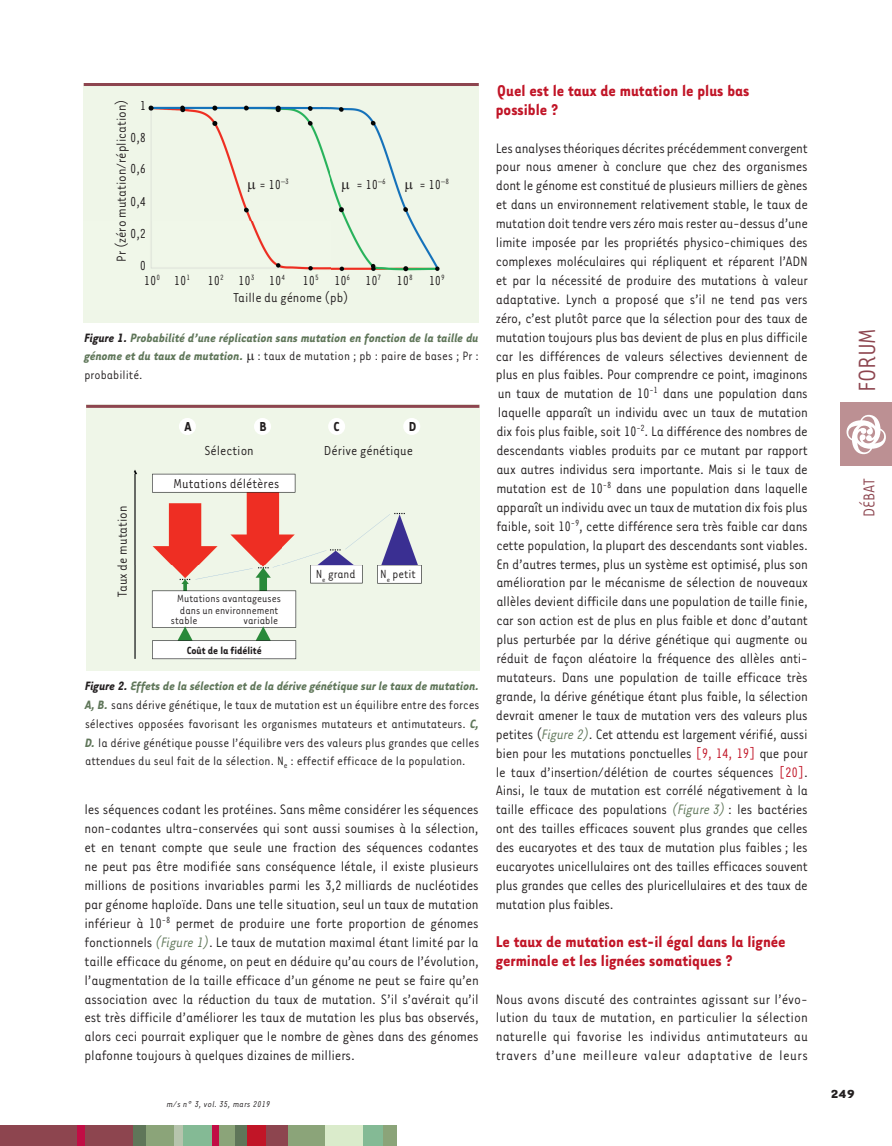
<style>
.page{position:relative;width:892px;height:1146px;background:#fff}
.page>*{position:absolute;margin:0;border:0;box-sizing:border-box;transform-origin:0 0}
.t1{font:27px "Tarzana Narrow";color:#8d454f}
.t2{font:700 18px/18.9px "Tarzana Narrow";color:#c11527}
.t3{font:18px "Tarzana Narrow";color:#8d454f}
.t4{font:15.75px/18.9px "Tarzana Narrow";letter-spacing:-.01em;color:#231f20;text-align:justify}
.t5{font:15px/32px "Tarzana Narrow";color:#231f20;text-align:right}
.t6{font:700 15px "Tarzana Narrow";color:#231f20}
.t7{font:13.95px/18.9px "Tarzana Narrow";color:#231f20;text-align:justify}
.t8{font:italic 700 13.95px/18.9px "Tarzana Narrow";color:#5f7659;text-align:justify}
.t9{font:13.5px "Tarzana Narrow";color:#231f20}
.t10{font:700 13.5px "Tarzana Wide";color:#231f20}
.t11{font:12px/12px "Tarzana Narrow";color:#231f20}
.t12{font:700 12px "Tarzana Narrow";color:#231f20}
.t13{font:italic 9.75px "Tarzana Narrow";letter-spacing:.025em;color:#231f20}
.s1{color:#231f20}
.s2{font-weight:400;font-style:normal;color:#231f20}
.s3{font-weight:700;font-style:italic}
.s4{font-weight:700;font-style:italic;color:#5f7659}
.s5{font-style:italic;color:#5f7659}
.s6{color:#c11527}
</style>
<div class="page">
<div style="left:0;top:1125px;width:133px;height:20px;background:#8d454f"></div>
<div style="left:234px;top:1125px;width:13px;height:20px;background:#5f7659"></div>
<div style="left:77px;top:1125px;width:8px;height:20px;background:#c10d45"></div>
<div style="left:133px;top:1125px;width:21px;height:20px;background:#5f7659"></div>
<div style="left:146px;top:1125px;width:30px;height:20px;background:#8ba479"></div>
<div style="left:174px;top:1125px;width:9px;height:20px;background:#b6c4ad"></div>
<div style="left:183px;top:1125px;width:29px;height:20px;background:#84ba95"></div>
<div style="left:216px;top:1125px;width:19px;height:20px;background:#8ba479"></div>
<div style="left:212px;top:1125px;width:6px;height:20px;background:#c10d45"></div>
<div style="left:247px;top:1125px;width:27px;height:20px;background:#c11527"></div>
<div style="left:286px;top:1125px;width:39px;height:20px;background:#8ba479"></div>
<div style="left:266px;top:1125px;width:21px;height:20px;background:#8d454f"></div>
<div style="left:325px;top:1125px;width:39px;height:20px;background:#daebcb"></div>
<div style="left:363px;top:1125px;width:21px;height:20px;background:#84ba95"></div>
<div style="left:383px;top:1125px;width:13px;height:20px;background:#8ba479"></div>
<div style="left:839px;top:402px;width:52px;height:64px;background:#bc9093"></div>
<svg style="left:846px;top:415px;width:39px;height:39px"></svg>
<div style="left:84px;top:83px;width:394px;height:239px;background:#eff6e8"></div>
<img style="left:148px;top:105px;width:292px;height:167px">
<hr style="left:84px;top:83px;width:394px;height:3px;background:#8d454f">
<div style="left:86px;top:405px;width:393px;height:265px;background:#eff6e8"></div>
<img style="left:133px;top:418px;width:289px;height:242px">
<div style="left:179px;top:418px;width:17px;height:17px;background:#fff;border-radius:50%"></div>
<div style="left:254px;top:418px;width:17px;height:17px;background:#fff;border-radius:50%"></div>
<div style="left:328px;top:418px;width:17px;height:17px;background:#fff;border-radius:50%"></div>
<div style="left:403px;top:418px;width:17px;height:17px;background:#fff;border-radius:50%"></div>
<hr style="left:86px;top:405px;width:393px;height:3px;background:#8d454f">
<svg style="left:248px;top:182px;width:7px;height:10px"></svg>
<svg style="left:342px;top:182px;width:7px;height:10px"></svg>
<svg style="left:405px;top:182px;width:8px;height:10px"></svg>
<p class="t5" style="left:130px;top:89px;width:18px">1<br>0,8<br>0,6<br>0,4<br>0,2<br>0</p>
<p class="t5" style="left:105px;top:261px;width:164px;rotate:-90deg">Pr (zéro mutation/réplication)</p>
<p class="t5" style="left:259px;top:167px;width:31px">= 10<sup>–3</sup></p>
<p class="t5" style="left:356px;top:167px;width:31px">= 10<sup>–6</sup></p>
<p class="t5" style="left:419px;top:167px;width:31px">= 10<sup>–8</sup></p>
<p class="t5" style="left:144px;top:271px;width:302px;line-height:17.4px;text-align:center">10<sup>0</sup> 10<sup>1</sup> 10<sup>2</sup> 10<sup>3</sup> 10<sup>4</sup> 10<sup>5</sup> 10<sup>6</sup> 10<sup>7</sup> 10<sup>8</sup> 10<sup>9<br></sup>Taille du génome (pb)</p>
<p class="t8" style="left:84px;top:327px;width:396px"><span class="s1">Figure 1.</span> Probabilité d’une réplication sans mutation en fonction de la taille du génome et du taux de mutation. <span class="s2">: taux de mutation ; pb : paire de bases ; Pr : probabilité.</span></p>
<p class="t6" style="left:184px;top:416px;width:9px">A</p>
<p class="t6" style="left:259px;top:416px;width:9px">B</p>
<p class="t6" style="left:333px;top:416px;width:7px">C</p>
<p class="t6" style="left:408px;top:416px;width:9px">D</p>
<p class="t5" style="left:204px;top:434px;width:51px">Sélection</p>
<p class="t5" style="left:324px;top:434px;width:91px">Dérive génétique</p>
<p class="t5" style="left:173px;top:467px;width:107px">Mutations délétères</p>
<p class="t5" style="left:106px;top:597px;width:93px;rotate:-90deg">Taux de mutation</p>
<p class="t9" style="left:315px;top:565px;width:41px">N<sub>e</sub> grand</p>
<p class="t9" style="left:380px;top:565px;width:37px">N<sub>e</sub> petit</p>
<p class="t11" style="left:177px;top:592px;width:105px">Mutations avantageuses dans un environnement</p>
<p class="t11" style="left:171px;top:613px;width:28px">stable</p>
<p class="t11" style="left:243px;top:613px;width:36px">variable</p>
<p class="t12" style="left:187px;top:643px;width:77px">Coût de la fidélité</p>
<p class="t7" style="left:85px;top:675px;width:396px"><span class="s3">Figure 2.</span> <span class="s4">Effets de la sélection et de la dérive génétique sur le taux de mutation.<br>A, B.</span> sans dérive génétique, le taux de mutation est un équilibre entre des forces sélectives opposées favorisant les organismes mutateurs et antimutateurs. <span class="s4">C, D.</span> la dérive génétique pousse l’équilibre vers des valeurs plus grandes que celles attendues du seul fait de la sélection. N<sub>e</sub> : effectif efficace de la population.</p>
<p class="t4" style="left:84px;top:799px;width:396px">les séquences codant les protéines. Sans même considérer les séquences non-codantes ultra-conservées qui sont aussi soumises à la sélection, et en tenant compte que seule une fraction des séquences codantes ne peut pas être modifiée sans conséquence létale, il existe plusieurs millions de positions invariables parmi les 3,2 milliards de nucléotides par génome haploïde. Dans une telle situation, seul un taux de mutation inférieur à 10<sup>-8</sup> permet de produire une forte proportion de génomes fonctionnels <span class="s5">(Figure 1)</span>. Le taux de mutation maximal étant limité par la taille efficace du génome, on peut en déduire qu’au cours de l’évolution, l’augmentation de la taille efficace d’un génome ne peut se faire qu’en association avec la réduction du taux de mutation. S’il s’avérait qu’il est très difficile d’améliorer les taux de mutation les plus bas observés, alors ceci pourrait expliquer que le nombre de gènes dans des génomes plafonne toujours à quelques dizaines de milliers.</p>
<p class="t13" style="left:167px;top:1098px;width:105px">m/s n° 3, vol. 35, mars 2019</p>
<p class="t2" style="left:495px;top:80px;width:255px">Quel est le taux de mutation le plus bas possible ?</p>
<p class="t4" style="left:495px;top:138px;width:313px">Les analyses théoriques décrites précédemment convergent pour nous amener à conclure que chez des organismes dont le génome est constitué de plusieurs milliers de gènes et dans un environnement relativement stable, le taux de mutation doit tendre vers zéro mais rester au-dessus d’une limite imposée par les propriétés physico-chimiques des complexes moléculaires qui répliquent et réparent l’ADN et par la nécessité de produire des mutations à valeur adaptative. Lynch a proposé que s’il ne tend pas vers zéro, c’est plutôt parce que la sélection pour des taux de mutation toujours plus bas devient de plus en plus difficile car les différences de valeurs sélectives deviennent de plus en plus faibles. Pour comprendre ce point, imaginons un taux de mutation de 10<sup>-1</sup> dans une population dans laquelle apparaît un individu avec un taux de mutation dix fois plus faible, soit 10<sup>-2</sup>. La différence des nombres de descendants viables produits par ce mutant par rapport aux autres individus sera importante. Mais si le taux de mutation est de 10<sup>-8</sup> dans une population dans laquelle apparaît un individu avec un taux de mutation dix fois plus faible, soit 10<sup>-9</sup>, cette différence sera très faible car dans cette population, la plupart des descendants sont viables.<br>En d’autres termes, plus un système est optimisé, plus son amélioration par le mécanisme de sélection de nouveaux allèles devient difficile dans une population de taille finie, car son action est de plus en plus faible et donc d’autant plus perturbée par la dérive génétique qui augmente ou réduit de façon aléatoire la fréquence des allèles anti&shy;mutateurs. Dans une population de taille efficace très grande, la dérive génétique étant plus faible, la sélection devrait amener le taux de mutation vers des valeurs plus petites (<span class="s5">Figure 2)</span>. Cet attendu est largement vérifié, aussi bien pour les mutations ponctuelles <span class="s6">[9, 14, 19]</span> que pour le taux d’insertion/délétion de courtes séquences <span class="s6">[20]</span>.<br>Ainsi, le taux de mutation est corrélé négativement à la taille efficace des populations <span class="s5">(Figure 3)</span> : les bactéries ont des tailles efficaces souvent plus grandes que celles des eucaryotes et des taux de mutation plus faibles ; les eucaryotes unicellulaires ont des tailles efficaces souvent plus grandes que celles des pluricellulaires et des taux de mutation plus faibles.</p>
<p class="t2" style="left:495px;top:930px;width:291px">Le taux de mutation est-il égal dans la lignée germinale et les lignées somatiques ?</p>
<p class="t4" style="left:495px;top:988px;width:314px">Nous avons discuté des contraintes agissant sur l’évo&shy;lution du taux de mutation, en particulier la sélection naturelle qui favorise les individus antimutateurs au travers d’une meilleure valeur adaptative de leurs</p>
<h1 class="t1" style="left:850px;top:392px;width:65px;rotate:-90deg">FORUM</h1>
<p class="t3" style="left:858px;top:517px;width:40px;rotate:-90deg">DÉBAT</p>
<p class="t10" style="left:830px;top:1084px;width:26px">249</p>
</div>
